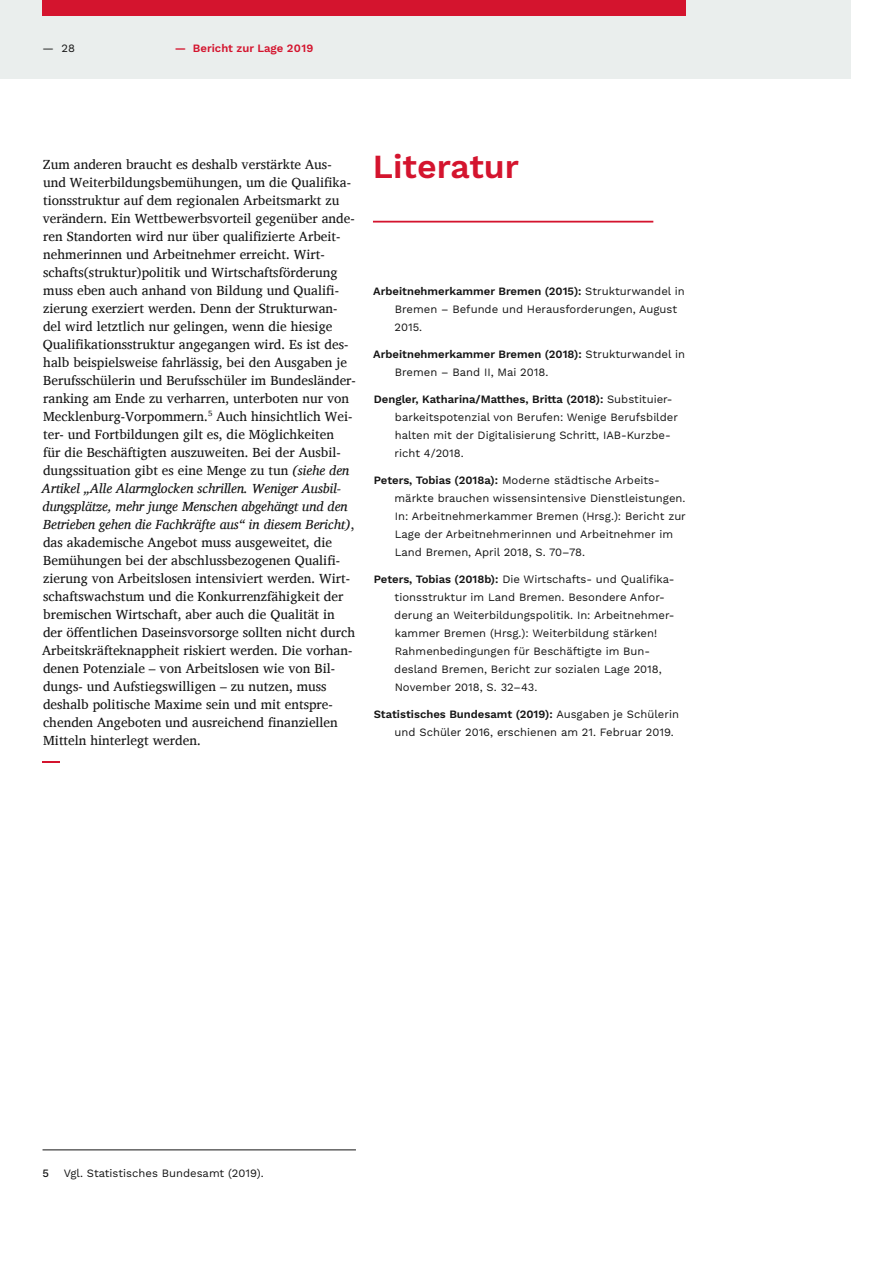
<style>
.page{position:relative;width:893px;height:1263px;background:#fff}
.page>*{position:absolute;margin:0;border:0;box-sizing:border-box;transform-origin:0 0}
.Headlines_Brosch_Wor{font:600 33.75px "Work Sans";color:#d4142e}
.Fließtext_Charis_9pt{font:13.5px/18px "Charis SIL";color:#141414}
.Literaturverweis_Wor{font:11.25px/18px "Work Sans";color:#141414}
.Fußnote_Work_Sans_Re{font:11.25px "Work Sans";color:#141414}
.t1{font:600 11.25px "Work Sans";color:#d4142e}
.Fußnote_Work_Sans_Re-2{font:500 11.25px "Work Sans";color:#141414}
.s1{font-style:italic}
.s2{font-weight:600}
</style>
<div class="page">
<div style="left:0;top:0;width:850px;height:79px;background:#eaeeed"></div>
<div style="left:43px;top:0;width:643px;height:16px;background:#d4142e"></div>
<hr style="left:373px;top:221px;width:280px;height:2px;background:#d4142e">
<svg style="left:43px;top:761px;width:17px;height:2px"></svg>
<hr style="left:43px;top:1149px;width:313px;height:1px;background:#141414">
<p class="Literaturverweis_Wor" style="left:43px;top:39px;width:34px">— 28</p>
<p class="t1" style="left:175px;top:41px;width:140px">— Bericht zur Lage 2019</p>
<p class="Fließtext_Charis_9pt" style="left:42px;top:155px;width:315px">Zum anderen braucht es deshalb verstärkte Aus&shy;und Weiterbildungsbemühungen, um die Qualifika&shy;tionsstruktur auf dem regionalen Arbeitsmarkt zu verändern. Ein Wettbewerbsvorteil gegenüber ande&shy;ren Standorten wird nur über qualifizierte Arbeit&shy;nehmerinnen und Arbeitnehmer erreicht. Wirt&shy;schafts(struktur)politik und Wirtschaftsförderung muss eben auch anhand von Bildung und Qualifi&shy;zierung exerziert werden. Denn der Strukturwan&shy;del wird letztlich nur gelingen, wenn die hiesige Qualifikationsstruktur angegangen wird. Es ist des&shy;halb beispielsweise fahrlässig, bei den Ausgaben je Berufsschülerin und Berufsschüler im Bundesländer&shy;ranking am Ende zu verharren, unterboten nur von Mecklenburg-Vorpommern.<sup>5</sup> Auch hinsichtlich Wei&shy;ter- und Fortbildungen gilt es, die Möglichkeiten<br>für die Beschäftigten auszuweiten. Bei der Ausbil&shy;dungssituation gibt es eine Menge zu tun <span class="s1">(siehe den Artikel „Alle Alarmglocken schrillen. Weniger Ausbil&shy;dungsplätze, mehr junge Menschen abgehängt und den Betrieben gehen die Fachkräfte aus“ in diesem Bericht)</span>, das akademische Angebot muss ausgeweitet, die Bemühungen bei der abschlussbezogenen Qualifi&shy;zierung von Arbeitslosen intensiviert werden. Wirt&shy;schaftswachstum und die Konkurrenzfähigkeit der bremischen Wirtschaft, aber auch die Qualität in der öffentlichen Daseinsvorsorge sollten nicht durch Arbeitskräfteknappheit riskiert werden. Die vorhan&shy;denen Potenziale – von Arbeitslosen wie von Bil&shy;dungs- und Aufstiegswilligen – zu nutzen, muss deshalb politische Maxime sein und mit entspre&shy;chenden Angeboten und ausreichend finanziellen Mitteln hinterlegt werden.</p>
<p class="Headlines_Brosch_Wor" style="left:373px;top:146px;width:148px">Literatur</p>
<p class="Literaturverweis_Wor" style="left:395px;top:282px;width:292px;text-indent:-21px"><span class="s2">Arbeitnehmerkammer Bremen (2015):</span> Strukturwandel in<br>Bremen – Befunde und Herausforderungen, August<br>2015.</p>
<p class="Literaturverweis_Wor" style="left:395px;top:345px;width:292px;text-indent:-22px"><span class="s2">Arbeitnehmerkammer Bremen (2018):</span> Strukturwandel in<br>Bremen – Band II, Mai 2018.</p>
<p class="Literaturverweis_Wor" style="left:395px;top:390px;width:285px;text-indent:-21px"><span class="s2">Dengler, Katharina/Matthes, Britta (2018):</span> Substituier&shy;barkeitspotenzial von Berufen: Wenige Berufsbilder halten mit der Digitalisierung Schritt, IAB-Kurzbe&shy;richt 4/2018.</p>
<p class="Literaturverweis_Wor" style="left:395px;top:471px;width:293px;text-indent:-21px"><span class="s2">Peters, Tobias (2018a):</span> Moderne städtische Arbeits&shy;märkte brauchen wissensintensive Dienstleistungen.<br>In: Arbeitnehmerkammer Bremen (Hrsg.): Bericht zur Lage der Arbeitnehmerinnen und Arbeitnehmer im Land Bremen, April 2018, S. 70–78.</p>
<p class="Literaturverweis_Wor" style="left:394px;top:570px;width:282px;text-indent:-20px"><span class="s2">Peters, Tobias (2018b):</span> Die Wirtschafts- und Qualifika&shy;tionsstruktur im Land Bremen. Besondere Anfor&shy;derung an Weiterbildungspolitik. In: Arbeitnehmer&shy;kammer Bremen (Hrsg.): Weiterbildung stärken!<br>Rahmenbedingungen für Beschäftigte im Bun&shy;desland Bremen, Bericht zur sozialen Lage 2018, November 2018, S. 32–43.</p>
<p class="Literaturverweis_Wor" style="left:395px;top:705px;width:286px;text-indent:-21px"><span class="s2">Statistisches Bundesamt (2019):</span> Ausgaben je Schülerin und Schüler 2016, erschienen am 21. Februar 2019.</p>
<p class="Fußnote_Work_Sans_Re-2" style="left:43px;top:1166px;width:8px">5</p>
<p class="Fußnote_Work_Sans_Re" style="left:64px;top:1166px;width:201px">Vgl. Statistisches Bundesamt (2019).</p>
</div>
